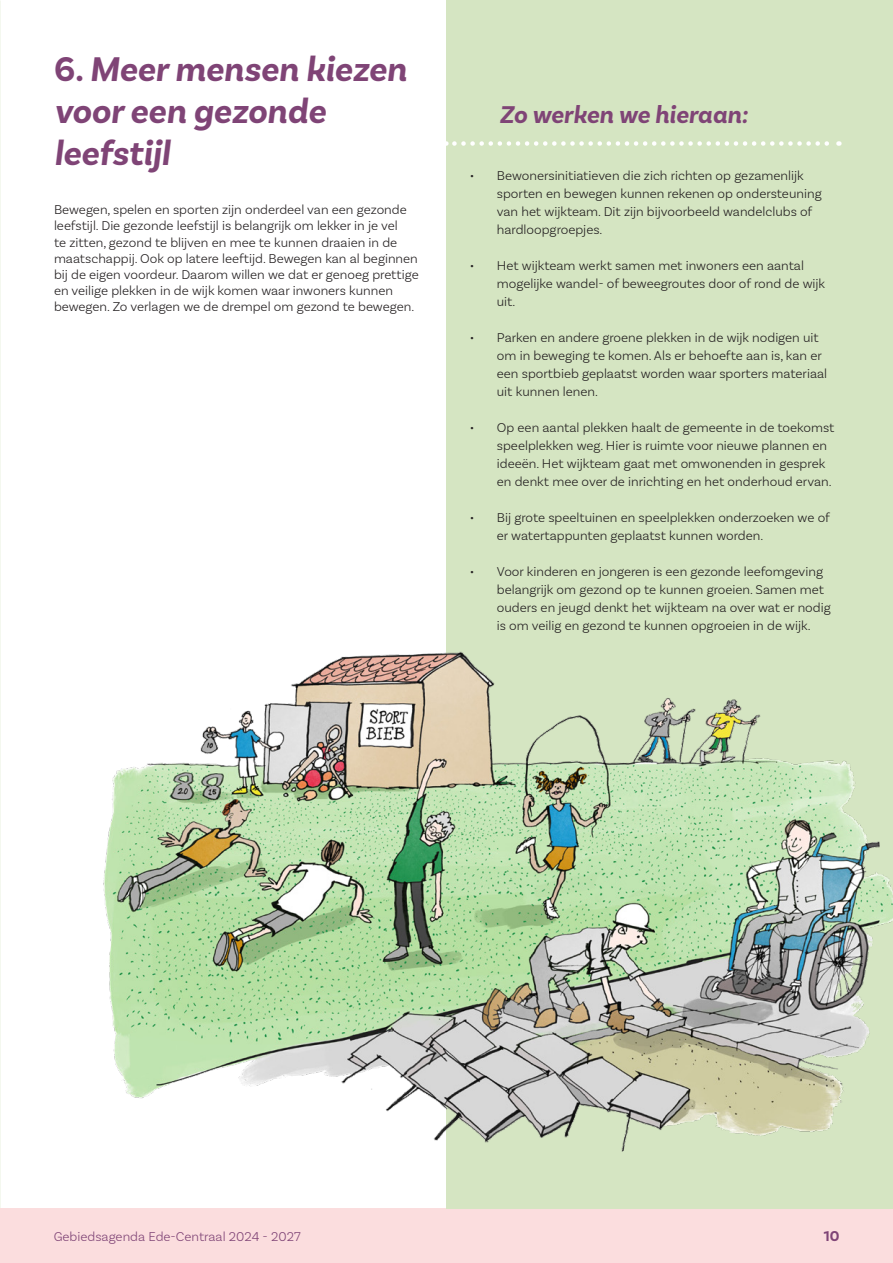
<style>
.page{position:relative;width:893px;height:1263px;background:#fff}
.page>*{position:absolute;margin:0;border:0;box-sizing:border-box;transform-origin:0 0}
.t1{font:italic 700 36px/42px "Basic Sans";color:#7f4476}
.t2{font:italic 700 25.5px "Basic Sans";color:#7f4476}
.t3{font:700 15px "Basic Sans";color:#7f4476}
.t4{font:300 13.5px/18px "Basic Sans";color:#231f20}
.t5{font:300 13.5px "Basic Sans";color:#7f4476}
.s1{font-style:normal}
</style>
<div class="page">
<div style="left:0;top:1208px;width:893px;height:55px;background:#fbddde"></div>
<div style="left:446px;top:0;width:447px;height:1208px;background:#d5e5c2"></div>
<svg style="left:454px;top:141px;width:385px;height:5px"></svg>
<img style="left:103px;top:651px;width:790px;height:501px">
<p class="t1" style="left:54px;top:48px;width:354px"><span class="s1">6.</span> Meer mensen kiezen voor een gezonde leefstijl</p>
<p class="t4" style="left:54px;top:201px;width:366px;line-height:16.2px">Bewegen, spelen en sporten zijn onderdeel van een gezonde leefstijl. Die gezonde leefstijl is belangrijk om lekker in je vel<br>te zitten, gezond te blijven en mee te kunnen draaien in de maatschappij. Ook op latere leeftijd. Bewegen kan al beginnen bij de eigen voordeur. Daarom willen we dat er genoeg prettige en veilige plekken in de wijk komen waar inwoners kunnen bewegen. Zo verlagen we de drempel om gezond te bewegen.</p>
<p class="t2" style="left:500px;top:99px;width:250px">Zo werken we hieraan:</p>
<p class="t4" style="left:497px;top:166px;width:326px;text-indent:-27px">• Bewonersinitiatieven die zich richten op gezamenlijk sporten en bewegen kunnen rekenen op ondersteuning van het wijkteam. Dit zijn bijvoorbeeld wandelclubs of hardloopgroepjes.</p>
<p class="t4" style="left:497px;top:256px;width:330px;text-indent:-27px">• Het wijkteam werkt samen met inwoners een aantal mogelijke wandel- of beweegroutes door of rond de wijk uit.</p>
<p class="t4" style="left:497px;top:328px;width:332px;text-indent:-27px">• Parken en andere groene plekken in de wijk nodigen uit om in beweging te komen. Als er behoefte aan is, kan er een sportbieb geplaatst worden waar sporters materiaal uit kunnen lenen.</p>
<p class="t4" style="left:497px;top:418px;width:339px;text-indent:-27px">• Op een aantal plekken haalt de gemeente in de toekomst speelplekken weg. Hier is ruimte voor nieuwe plannen en ideeën. Het wijkteam gaat met omwonenden in gesprek en denkt mee over de inrichting en het onderhoud ervan.</p>
<p class="t4" style="left:497px;top:508px;width:335px;text-indent:-27px">• Bij grote speeltuinen en speelplekken onderzoeken we of er watertappunten geplaatst kunnen worden.</p>
<p class="t4" style="left:497px;top:562px;width:335px;text-indent:-27px">• Voor kinderen en jongeren is een gezonde leefomgeving belangrijk om gezond op te kunnen groeien. Samen met ouders en jeugd denkt het wijkteam na over wat er nodig is om veilig en gezond te kunnen opgroeien in de wijk.</p>
<p class="t5" style="left:54px;top:1228px;width:249px">Gebiedsagenda Ede-Centraal 2024 - 2027</p>
<p class="t3" style="left:824px;top:1226px;width:17px">10</p>
</div>
